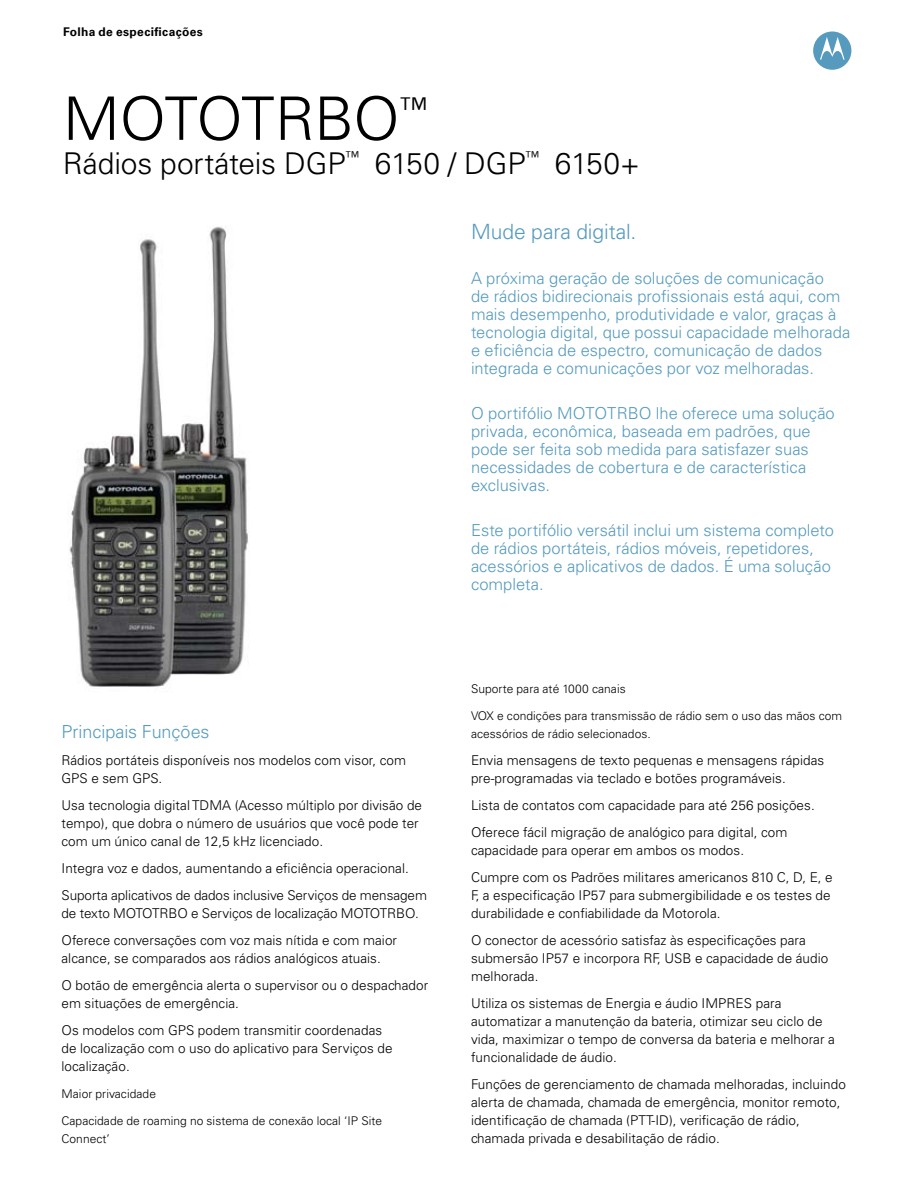
<style>
.page{position:relative;width:918px;height:1188px;background:#fff}
.page>*{position:absolute;margin:0;border:0;box-sizing:border-box;transform-origin:0 0}
.t1{font:300 60px "Univers LT Std";letter-spacing:-.02em;color:#000}
.t2{font:300 30px "Univers LT Std";letter-spacing:-.005em;color:#000}
.t3{font:300 21px "Univers LT Std";color:#569bbe}
.t4{font:300 18px "Univers LT Std";letter-spacing:-.005em;color:#569bbe}
.t5{font:300 16.5px/18px "Univers LT Std";color:#569bbe}
.t6{font:300 13.5px/18px "Univers LT Std";letter-spacing:.005em;color:#000}
.t7{font:300 12px/18px "Univers LT Std";letter-spacing:.005em;color:#000}
.t8{font:700 12px "Univers LT Std";letter-spacing:.03em;color:#000}
</style>
<div class="page">
<img style="left:69px;top:226px;width:179px;height:461px">
<svg style="left:813px;top:32px;width:38px;height:38px"></svg>
<p class="t8" style="left:63px;top:24px;width:141px">Folha de especificações</p>
<h1 class="t1" style="left:63px;top:82px;width:366px">MOTOTRBO<sup>™</sup></h1>
<h2 class="t2" style="left:63px;top:146px;width:579px">Rádios portáteis DGP<sup>™</sup> 6150 / DGP<sup>™</sup> 6150+</h2>
<h3 class="t4" style="left:62px;top:721px;width:150px">Principais Funções</h3>
<p class="t6" style="left:62px;top:751px;width:346px">Rádios portáteis disponíveis nos modelos com visor, com<br>GPS e sem GPS.</p>
<p class="t6" style="left:62px;top:796px;width:362px">Usa tecnologia digital TDMA (Acesso múltiplo por divisão de tempo), que dobra o número de usuários que você pode ter com um único canal de 12,5 kHz licenciado.</p>
<p class="t6" style="left:62px;top:855px;width:367px;line-height:27px">Integra voz e dados, aumentando a eficiência operacional.<br>Suporta aplicativos de dados inclusive Serviços de mensagem</p>
<p class="t6" style="left:62px;top:900px;width:359px;line-height:27px">de texto MOTOTRBO e Serviços de localização MOTOTRBO.<br>Oferece conversações com voz mais nítida e com maior</p>
<p class="t6" style="left:62px;top:945px;width:368px;line-height:27px">alcance, se comparados aos rádios analógicos atuais.<br>O botão de emergência alerta o supervisor ou o despachador</p>
<p class="t6" style="left:62px;top:990px;width:322px;line-height:27px">em situações de emergência.<br>Os modelos com GPS podem transmitir coordenadas</p>
<p class="t6" style="left:62px;top:1039px;width:333px">de localização com o uso do aplicativo para Serviços de localização.</p>
<p class="t7" style="left:62px;top:1085px;width:96px">Maior privacidade</p>
<p class="t7" style="left:62px;top:1112px;width:322px">Capacidade de roaming no sistema de conexão local ‘IP Site<br>Connect’</p>
<h3 class="t3" style="left:471px;top:219px;width:167px">Mude para digital.</h3>
<p class="t5" style="left:471px;top:269px;width:381px">A próxima geração de soluções de comunicação<br>de rádios bidirecionais profissionais está aqui, com mais desempenho, produtividade e valor, graças à tecnologia digital, que possui capacidade melhorada e eficiência de espectro, comunicação de dados integrada e comunicações por voz melhoradas.</p>
<p class="t5" style="left:471px;top:404px;width:365px">O portifólio MOTOTRBO lhe oferece uma solução privada, econômica, baseada em padrões, que pode ser feita sob medida para satisfazer suas necessidades de cobertura e de característica exclusivas.</p>
<p class="t5" style="left:471px;top:521px;width:365px">Este portifólio versátil inclui um sistema completo de rádios portáteis, rádios móveis, repetidores, acessórios e aplicativos de dados. É uma solução completa.</p>
<p class="t7" style="left:471px;top:680px;width:156px">Suporte para até 1000 canais</p>
<p class="t7" style="left:471px;top:707px;width:373px">VOX e condições para transmissão de rádio sem o uso das mãos com acessórios de rádio selecionados.</p>
<p class="t6" style="left:471px;top:751px;width:355px">Envia mensagens de texto pequenas e mensagens rápidas pre-programadas via teclado e botões programáveis.</p>
<p class="t6" style="left:471px;top:792px;width:345px;line-height:27px">Lista de contatos com capacidade para até 256 posições.<br>Oferece fácil migração de analógico para digital, com</p>
<p class="t6" style="left:471px;top:837px;width:363px;line-height:27px">capacidade para operar em ambos os modos.<br>Cumpre com os Padrões militares americanos 810 C, D, E, e</p>
<p class="t6" style="left:471px;top:886px;width:361px">F, a especificação IP57 para submergibilidade e os testes de durabilidade e confiabilidade da Motorola.</p>
<p class="t6" style="left:471px;top:931px;width:359px">O conector de acessório satisfaz às especificações para submersão IP57 e incorpora RF, USB e capacidade de áudio melhorada.</p>
<p class="t6" style="left:471px;top:994px;width:365px">Utiliza os sistemas de Energia e áudio IMPRES para automatizar a manutenção da bateria, otimizar seu ciclo de vida, maximizar o tempo de conversa da bateria e melhorar a funcionalidade de áudio.</p>
<p class="t6" style="left:471px;top:1075px;width:376px">Funções de gerenciamento de chamada melhoradas, incluindo alerta de chamada, chamada de emergência, monitor remoto, identificação de chamada (PTT-ID), verificação de rádio, chamada privada e desabilitação de rádio.</p>
</div>
